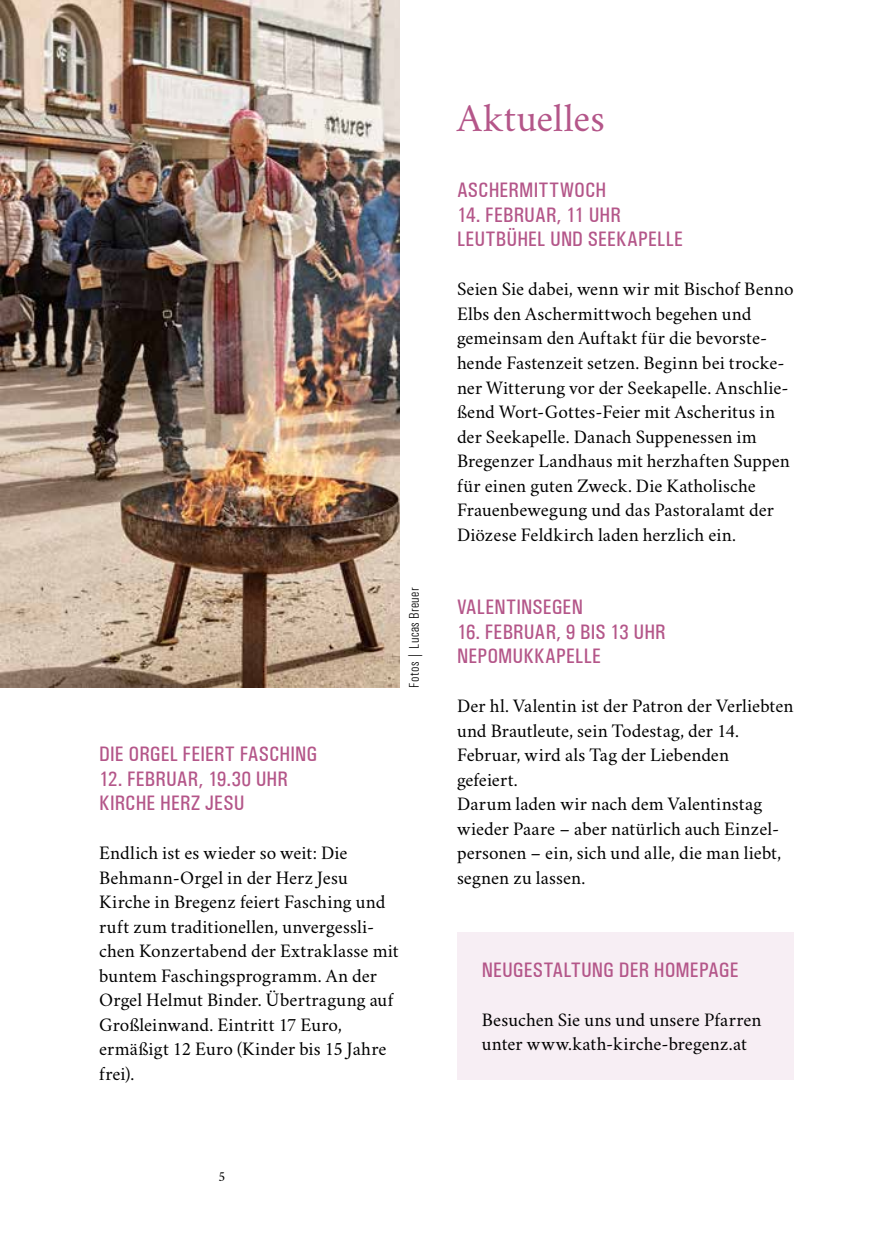
<style>
.page{position:relative;width:893px;height:1241px;background:#fff}
.page>*{position:absolute;margin:0;border:0;box-sizing:border-box;transform-origin:0 0}
.t1{font:40.25px "Crimson";letter-spacing:.005em;color:#b45689}
.t2{font:500 condensed 21px/24.5px "Univers";letter-spacing:.005em;color:#b45689}
.t3{font:19.25px/24.5px "Crimson";letter-spacing:.005em;color:#000}
.t4{font:300 condensed 14px "Univers";letter-spacing:.03em;color:#000}
.t5{font:14px "Crimson";color:#000}
</style>
<div class="page">
<img style="left:1px;top:0;width:398px;height:687px">
<div style="left:457px;top:932px;width:337px;height:147px;background:#f7eef4"></div>
<p class="t4" style="left:406px;top:687px;width:101px;rotate:-90deg">Fotos | Lucas Breuer</p>
<p class="t2" style="left:99px;top:741px;width:220px">DIE ORGEL FEIERT FASCHING</p>
<p class="t2" style="left:99px;top:766px;width:190px">12. FEBRUAR, 19.30 UHR<br>KIRCHE HERZ JESU</p>
<p class="t3" style="left:99px;top:838px;width:301px">Endlich ist es wieder so weit: Die<br>Behmann-Orgel in der Herz Jesu<br>Kirche in Bregenz feiert Fasching und ruft zum traditionellen, unvergessli&shy;chen Konzertabend der Extraklasse mit buntem Faschingsprogramm. An der<br>Orgel Helmut Binder. Übertragung auf<br>Großleinwand. Eintritt 17 Euro, ermäßigt 12 Euro (Kinder bis 15 Jahre frei).</p>
<h1 class="t1" style="left:457px;top:86px;width:149px">Aktuelles</h1>
<p class="t2" style="left:457px;top:178px;width:151px">ASCHERMITTWOCH</p>
<p class="t2" style="left:457px;top:202px;width:228px">14. FEBRUAR, 11 UHR<br>LEUTBÜHEL UND SEEKAPELLE</p>
<p class="t3" style="left:457px;top:274px;width:338px">Seien Sie dabei, wenn wir mit Bischof Benno Elbs den Aschermittwoch begehen und gemeinsam den Auftakt für die bevorste&shy;hende Fastenzeit setzen. Beginn bei trocke&shy;ner Witterung vor der Seekapelle. Anschlie&shy;ßend Wort-Gottes-Feier mit Ascheritus in der Seekapelle. Danach Suppenessen im Bregenzer Landhaus mit herzhaften Suppen für einen guten Zweck. Die Katholische Frauenbewegung und das Pastoralamt der Diözese Feldkirch laden herzlich ein.</p>
<p class="t2" style="left:457px;top:594px;width:127px">VALENTINSEGEN</p>
<p class="t2" style="left:457px;top:619px;width:210px">16. FEBRUAR, 9 BIS 13 UHR<br>NEPOMUKKAPELLE</p>
<p class="t3" style="left:457px;top:691px;width:338px">Der hl. Valentin ist der Patron der Verliebten und Brautleute, sein Todestag, der 14.<br>Februar, wird als Tag der Liebenden gefeiert.<br>Darum laden wir nach dem Valentinstag wieder Paare – aber natürlich auch Einzel&shy;personen – ein, sich und alle, die man liebt, segnen zu lassen.</p>
<p class="t2" style="left:482px;top:957px;width:258px">NEUGESTALTUNG DER HOMEPAGE</p>
<p class="t3" style="left:482px;top:1004px;width:281px">Besuchen Sie uns und unsere Pfarren unter www.kath-kirche-bregenz.at</p>
<p class="t5" style="left:218px;top:1164px;width:8px">5</p>
</div>
